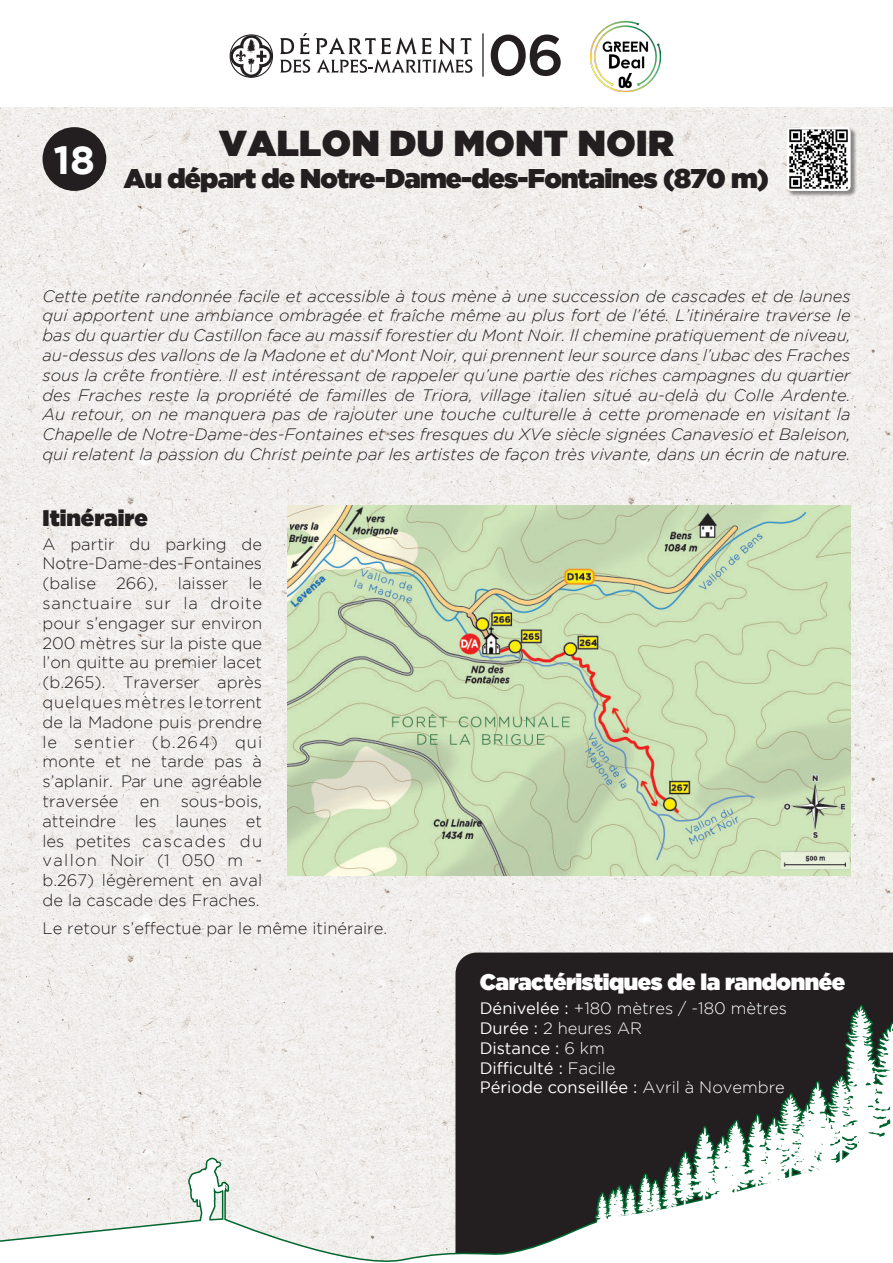
<style>
.page{position:relative;width:893px;height:1263px;background:#fff}
.page>*{position:absolute;margin:0;border:0;box-sizing:border-box;transform-origin:0 0}
.t1{font:700 39.6px "Gotham";color:#fff}
.t2{font:36px "Gotham Ultra";letter-spacing:.015em;color:#231f20}
.t3{font:27px "Gotham Ultra";letter-spacing:-.03em;color:#231f20}
.t4{font:22.5px "Gotham Ultra";letter-spacing:-.02em;color:#fff}
.t5{font:22.5px "Gotham Ultra";color:#231f20}
.t6{font:italic 300 16.5px/19.8px "Gotham";color:#231f20;text-align:justify}
.t7{font:300 16.5px/19.8px "Gotham";color:#231f20;text-align:justify}
.t8{font:16.5px "Gotham";color:#fff}
.t9{font:300 16.5px "Gotham";color:#fff}
.s1{font-weight:400}
.s2{font-weight:300}
</style>
<div class="page">
<img style="left:0;top:107px;width:893px;height:1019px">
<div style="left:455px;top:952px;width:137px;height:174px;background:#231f20"></div>
<div style="left:787px;top:127px;width:70px;height:70px;background:#231f20;opacity:.5"></div>
<div style="left:787px;top:127px;width:64px;height:64px;background:#fff;border-radius:5px"></div>
<img style="left:787px;top:127px;width:61px;height:64px">
<img style="left:288px;top:506px;width:562px;height:370px">
<div style="left:43px;top:127px;width:63px;height:64px;background:#231f20;border-radius:50%"></div>
<svg style="left:592px;top:607px;width:301px;height:522px;background:#a0a895"></svg>
<svg style="left:0;top:1129px;width:885px;height:133px"></svg>
<svg style="left:187px;top:926px;width:46px;height:336px"></svg>
<hr style="left:482px;top:33px;width:2px;height:44px;background:#231f20">
<svg style="left:491px;top:35px;width:70px;height:41px"></svg>
<svg style="left:280px;top:33px;width:30px;height:40px"></svg>
<svg style="left:230px;top:34px;width:43px;height:44px"></svg>
<svg style="left:316px;top:37px;width:156px;height:36px"></svg>
<img style="left:590px;top:21px;width:71px;height:70px">
<p class="t1" style="left:54px;top:137px;width:43px">18</p>
<p class="t2" style="left:219px;top:122px;width:456px">VALLON DU MONT NOIR</p>
<p class="t3" style="left:124px;top:163px;width:646px">Au départ de Notre-Dame-des-Fontaines (870 m)</p>
<p class="t6" style="left:43px;top:286px;width:810px">Cette petite randonnée facile et accessible à tous mène à une succession de cascades et de launes qui apportent une ambiance ombragée et fraîche même au plus fort de l’été. L’itinéraire traverse le bas du quartier du Castillon face au massif forestier du Mont Noir. Il chemine pratiquement de niveau, au-dessus des vallons de la Madone et du Mont Noir, qui prennent leur source dans l’ubac des Fraches sous la crête frontière. Il est intéressant de rappeler qu’une partie des riches campagnes du quartier des Fraches reste la propriété de familles de Triora, village italien situé au-delà du Colle Ardente.<br>Au retour, on ne manquera pas de rajouter une touche culturelle à cette promenade en visitant la Chapelle de Notre-Dame-des-Fontaines et ses fresques du XVe siècle signées Canavesio et Baleison, qui relatent la passion du Christ peinte par les artistes de façon très vivante, dans un écrin de nature.</p>
<p class="t5" style="left:43px;top:504px;width:107px">Itinéraire</p>
<p class="t7" style="left:43px;top:534px;width:221px">A partir du parking de Notre-Dame-des-Fontaines (balise 266), laisser le sanctuaire sur la droite pour s’engager sur environ 200 mètres sur la piste que l’on quitte au premier lacet (b.265). Traverser après quelques mètres le torrent de la Madone puis prendre le sentier (b.264) qui monte et ne tarde pas à s’aplanir. Par une agréable traversée</p>
<p class="t7" style="left:43px;top:791px;width:221px;text-indent:138px">sous-bois, atteindre les launes et les petites cascades du vallon Noir (1 050 m - b.267) légèrement en aval de la cascade des Fraches.</p>
<p class="t7" style="left:43px;top:918px;width:346px">Le retour s’effectue par le même itinéraire.</p>
<p class="t7" style="left:140px;top:791px;width:21px">en</p>
<p class="t4" style="left:480px;top:969px;width:367px">Caractéristiques de la randonnée</p>
<p class="t9" style="left:480px;top:999px;width:309px"><span class="s1">Dénivelée :</span> +180 mètres / -180 mètres</p>
<p class="t9" style="left:480px;top:1019px;width:164px"><span class="s1">Durée :</span> 2 heures AR</p>
<p class="t8" style="left:480px;top:1039px;width:127px">Distance : <span class="s2">6 km</span></p>
<p class="t8" style="left:480px;top:1059px;width:137px">Difficulté : <span class="s2">Facile</span></p>
<p class="t8" style="left:480px;top:1078px;width:307px">Période conseillée : <span class="s2">Avril à Novembre</span></p>
</div>
